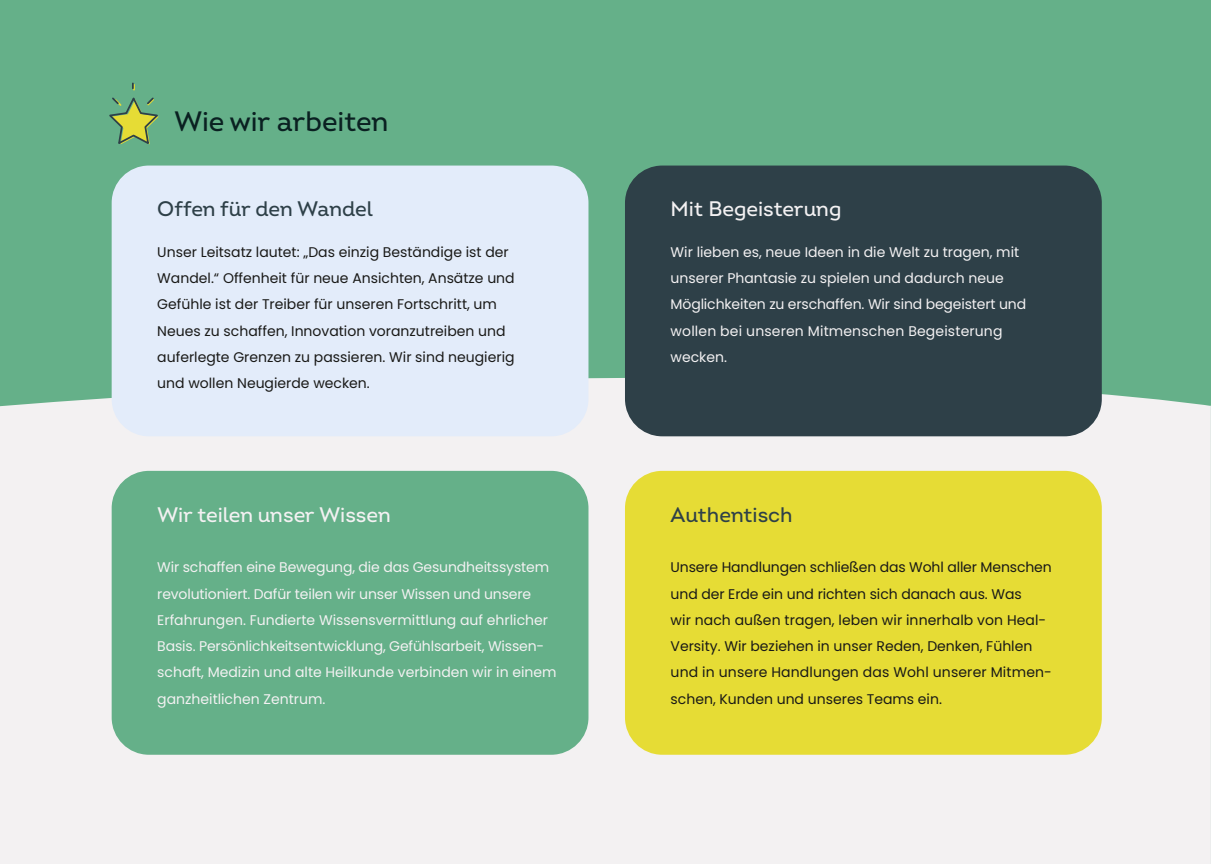
<style>
.page{position:relative;width:1211px;height:864px;background:#fff}
.page>*{position:absolute;margin:0;border:0;box-sizing:border-box;transform-origin:0 0}
.Headline_1{font:500 28px "Intro";color:#0a2021}
.Headline_2{font:500 21px "Intro";color:#f3f1f2}
.Headline_2-2{font:500 21px "Intro";color:#2e4048}
.Fließtext_klein{font:14px/26.2px "Poppins";color:#191917}
.Fließtext_klein-2{font:14px/26.2px "Poppins";color:#f3f1f2}
</style>
<div class="page">
<div style="left:0;top:0;width:1210px;height:863px;background:#65b089"></div>
<div style="left:0;top:377px;width:1210px;height:486px;background:#f3f1f2"></div>
<div style="left:112px;top:165px;width:476px;height:271px;background:#e3ecfa;border-radius:37px"></div>
<div style="left:625px;top:165px;width:476px;height:271px;background:#2e4048;border-radius:37px"></div>
<div style="left:112px;top:470px;width:476px;height:284px;background:#65b089;border-radius:37px"></div>
<div style="left:625px;top:470px;width:476px;height:284px;background:#e6dc35;border-radius:37px"></div>
<svg style="left:109px;top:82px;width:50px;height:63px"></svg>
<p class="Headline_1" style="left:174px;top:104px;width:216px">Wie wir arbeiten</p>
<p class="Headline_2-2" style="left:157px;top:196px;width:217px">Offen für den Wandel</p>
<p class="Fließtext_klein" style="left:157px;top:239px;width:359px">Unser Leitsatz lautet: „Das einzig Beständige ist der Wandel.“ Offenheit für neue Ansichten, Ansätze und Gefühle ist der Treiber für unseren Fortschritt, um Neues zu schaffen, Innovation voranzutreiben und auferlegte Grenzen zu passieren. Wir sind neugierig und wollen Neugierde wecken.</p>
<p class="Headline_2" style="left:157px;top:501px;width:235px">Wir teilen unser Wissen</p>
<p class="Fließtext_klein-2" style="left:157px;top:554px;width:401px">Wir schaffen eine Bewegung, die das Gesundheitssystem revolutioniert. Dafür teilen wir unser Wissen und unsere Erfahrungen. Fundierte Wissensvermittlung auf ehrlicher Basis. Persönlichkeitsentwicklung, Gefühlsarbeit, Wissen&shy;schaft, Medizin und alte Heilkunde verbinden wir in einem ganzheitlichen Zentrum.</p>
<p class="Headline_2" style="left:670px;top:196px;width:172px">Mit Begeisterung</p>
<p class="Fließtext_klein-2" style="left:670px;top:239px;width:357px">Wir lieben es, neue Ideen in die Welt zu tragen, mit unserer Phantasie zu spielen und dadurch neue Möglichkeiten zu erschaffen. Wir sind begeistert und wollen bei unseren Mitmenschen Begeisterung wecken.</p>
<p class="Headline_2-2" style="left:670px;top:501px;width:123px">Authentisch</p>
<p class="Fließtext_klein" style="left:670px;top:554px;width:383px">Unsere Handlungen schließen das Wohl aller Menschen und der Erde ein und richten sich danach aus. Was<br>wir nach außen tragen, leben wir innerhalb von Heal-Versity. Wir beziehen in unser Reden, Denken, Fühlen und in unsere Handlungen das Wohl unserer Mitmen&shy;schen, Kunden und unseres Teams ein.</p>
</div>
